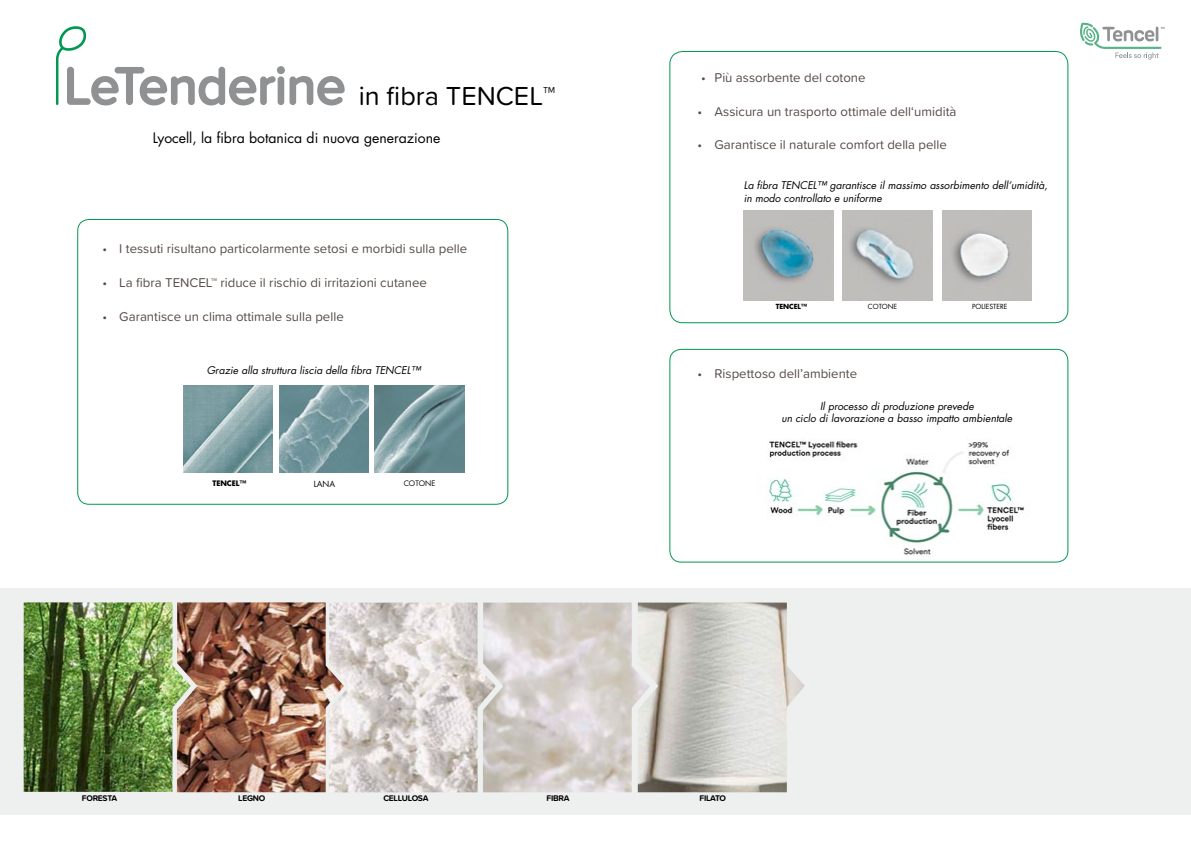
<style>
.page{position:relative;width:1191px;height:842px;background:#fff}
.page>*{position:absolute;margin:0;border:0;box-sizing:border-box;transform-origin:0 0}
.t1{font:27px "Proxima Soft";color:#000}
.t2{font:700 27px "Proxima Soft";color:#000}
.t3{font:14px "Futura Std";color:#000}
.t4{font:13.2px "Proxima Soft";color:#574b47}
.t5{font:italic 10.4px/12.4px "Futura Std";color:#000}
.t6{font:700 8.5px "Proxima Soft";letter-spacing:-.03em;color:#000}
.t7{font:8.2px "Futura Std";color:#000}
.t8{font:700 7.4px "Futura Std";color:#000}
.t9{font:7.4px "Futura Std";color:#000}
.t10{font:6.9px "Futura Std";color:#000}
.t11{font:700 6.9px "Futura Std";color:#000}
.s1{font-size:52.8px;color:#8f9193}
</style>
<div class="page">
<div style="left:77px;top:219px;width:431px;height:286px;border:1px solid #009853;border-radius:11px"></div>
<div style="left:669px;top:349px;width:399px;height:213px;border:1px solid #009853;border-radius:11px"></div>
<div style="left:0;top:588px;width:1191px;height:227px;background:#eeefef"></div>
<img style="left:767px;top:438px;width:257px;height:117px">
<img style="left:744px;top:210px;width:89px;height:90px">
<img style="left:843px;top:210px;width:89px;height:90px">
<img style="left:942px;top:210px;width:89px;height:90px">
<img style="left:650px;top:603px;width:155px;height:189px">
<img style="left:344px;top:603px;width:139px;height:189px">
<img style="left:483px;top:603px;width:167px;height:189px">
<img style="left:191px;top:602px;width:153px;height:190px">
<img style="left:24px;top:602px;width:167px;height:190px">
<img style="left:183px;top:386px;width:89px;height:87px">
<img style="left:279px;top:386px;width:89px;height:87px">
<img style="left:375px;top:386px;width:89px;height:87px">
<svg style="left:56px;top:26px;width:289px;height:80px"></svg>
<div style="left:669px;top:51px;width:399px;height:272px;border:1px solid #009853;border-radius:13px"></div>
<svg style="left:1080px;top:22px;width:84px;height:38px"></svg>
<h1 class="t1" style="left:64px;top:76px;width:414px"><span class="s1">LeTenderine</span> in fibra TENCEL</h1>
<h1 class="t2" style="left:543px;top:76px;width:14px">™</h1>
<p class="t3" style="left:153px;top:129px;width:289px">Lyocell, la fibra botanica di nuova generazione</p>
<p class="t4" style="left:102px;top:239px;width:366px">• I tessuti risultano particolarmente setosi e morbidi sulla pelle</p>
<p class="t4" style="left:102px;top:273px;width:326px">• La fibra TENCEL™ riduce il rischio di irritazioni cutanee</p>
<p class="t4" style="left:102px;top:307px;width:243px">• Garantisce un clima ottimale sulla pelle</p>
<p class="t5" style="left:207px;top:364px;width:215px">Grazie alla struttura liscia della fibra TENCEL™</p>
<p class="t8" style="left:212px;top:478px;width:36px">TENCEL™</p>
<p class="t7" style="left:314px;top:479px;width:23px">lana</p>
<p class="t9" style="left:404px;top:479px;width:33px">cotone</p>
<p class="t4" style="left:701px;top:68px;width:166px">• Più assorbente del cotone</p>
<p class="t4" style="left:697px;top:101px;width:260px">• Assicura un trasporto ottimale dell‘umidità</p>
<p class="t4" style="left:697px;top:135px;width:251px">• Garantisce il naturale comfort della pelle</p>
<p class="t5" style="left:744px;top:179px;width:305px">La fibra TENCEL™ garantisce il massimo assorbimento dell‘umidità, in modo controllato e uniforme</p>
<p class="t11" style="left:775px;top:301px;width:33px">TENCEL™</p>
<p class="t10" style="left:868px;top:302px;width:31px">cotone</p>
<p class="t10" style="left:972px;top:302px;width:37px">poliestere</p>
<p class="t4" style="left:697px;top:364px;width:161px">• Rispettoso dell’ambiente</p>
<p class="t5" style="left:781px;top:400px;width:232px;text-align:center">Il processo di produzione prevede<br>un ciclo di lavorazione a basso impatto ambientale</p>
<p class="t6" style="left:82px;top:792px;width:37px">FORESTA</p>
<p class="t6" style="left:238px;top:792px;width:29px">LEGNO</p>
<p class="t6" style="left:383px;top:792px;width:47px">CELLULOSA</p>
<p class="t6" style="left:546px;top:792px;width:25px">FIBRA</p>
<p class="t6" style="left:699px;top:792px;width:28px">FILATO</p>
</div>
